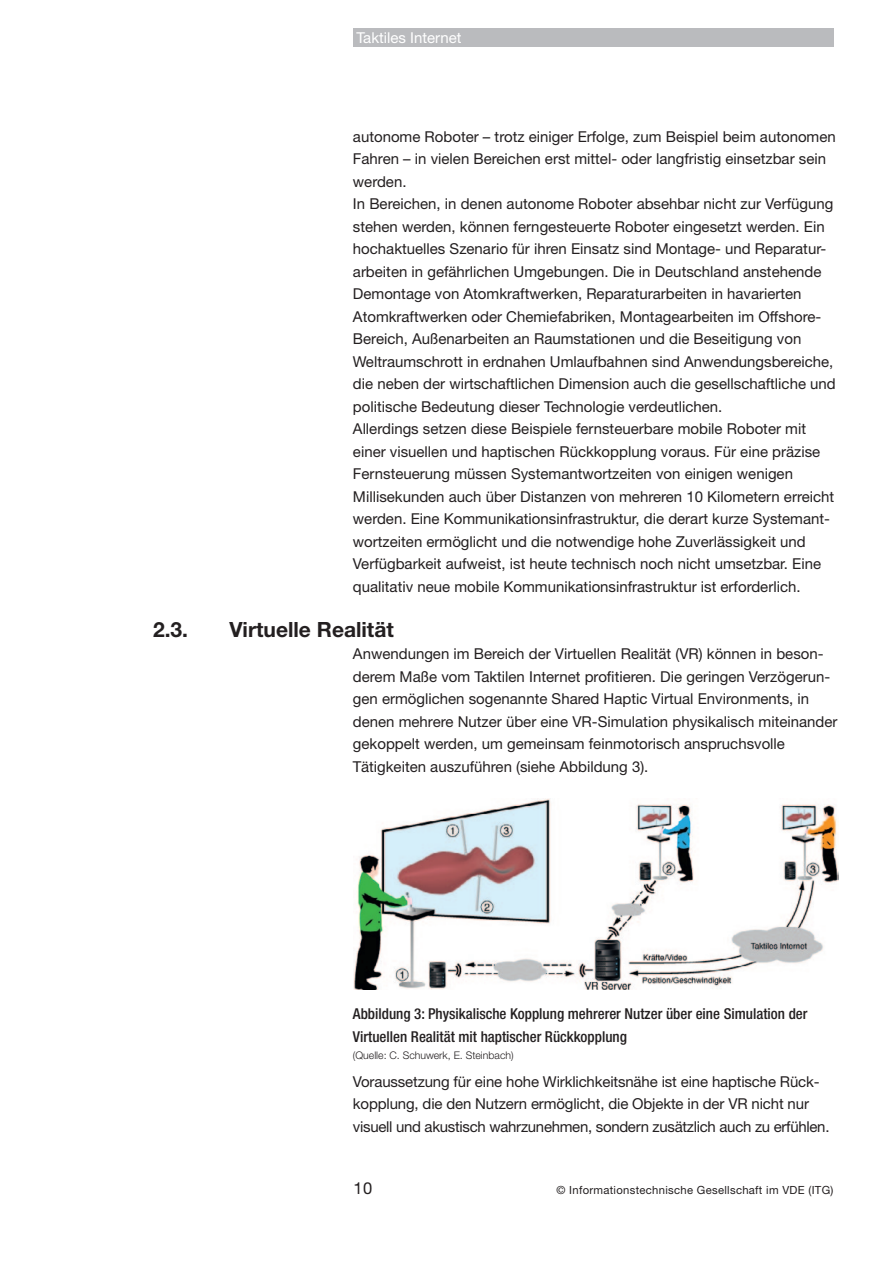
<style>
.page{position:relative;width:893px;height:1263px;background:#fff}
.page>*{position:absolute;margin:0;border:0;box-sizing:border-box;transform-origin:0 0}
.t1{font:700 21px "Helvetica Neue LT Std";color:#231f20}
.t2{font:16.5px "Helvetica Neue LT Std";color:#231f20}
.t3{font:15px/22.5px "Helvetica Neue LT Std";color:#231f20}
.t4{font:500 condensed 15px/22.5px "Helvetica Neue LT Std";color:#231f20}
.t5{font:15px "Helvetica Neue LT Std";color:#fff}
.t6{font:11.25px "Helvetica Neue LT Std";letter-spacing:.03em;color:#231f20}
.t7{font:300 10.5px "Helvetica Neue LT Std";color:#231f20}
</style>
<div class="page">
<div style="left:353px;top:28px;width:480px;height:18px;background:#babbbe"></div>
<img style="left:353px;top:799px;width:486px;height:190px">
<p class="t5" style="left:356px;top:29px;width:107px">Taktiles Internet</p>
<p class="t3" style="left:353px;top:125px;width:484px">autonome Roboter – trotz einiger Erfolge, zum Beispiel beim autonomen Fahren – in vielen Bereichen erst mittel- oder langfristig einsetzbar sein werden.<br>In Bereichen, in denen autonome Roboter absehbar nicht zur Verfügung stehen werden, können ferngesteuerte Roboter eingesetzt werden. Ein hochaktuelles Szenario für ihren Einsatz sind Montage- und Reparatur&shy;arbeiten in gefährlichen Umgebungen. Die in Deutschland anstehende Demontage von Atomkraftwerken, Reparaturarbeiten in havarierten Atomkraftwerken oder Chemiefabriken, Montagearbeiten im Offshore-Bereich, Außenarbeiten an Raumstationen und die Beseitigung von Weltraumschrott in erdnahen Umlaufbahnen sind Anwendungsbereiche, die neben der wirtschaftlichen Dimension auch die gesellschaftliche und politische Bedeutung dieser Technologie verdeutlichen.<br>Allerdings setzen diese Beispiele fernsteuerbare mobile Roboter mit einer visuellen und haptischen Rückkopplung voraus. Für eine präzise Fernsteuerung müssen Systemantwortzeiten von einigen wenigen Millisekunden auch über Distanzen von mehreren 10 Kilometern erreicht werden. Eine Kommunikationsinfrastruktur, die derart kurze Systemant&shy;wortzeiten ermöglicht und die notwendige hohe Zuverlässigkeit und Verfügbarkeit aufweist, ist heute technisch noch nicht umsetzbar. Eine qualitativ neue mobile Kommunikationsinfrastruktur ist erforderlich.</p>
<h1 class="t1" style="left:153px;top:616px;width:37px">2.3.</h1>
<h1 class="t1" style="left:229px;top:616px;width:166px">Virtuelle Realität</h1>
<p class="t3" style="left:353px;top:642px;width:486px">Anwendungen im Bereich der Virtuellen Realität (VR) können in beson&shy;derem Maße vom Taktilen Internet profitieren. Die geringen Verzögerun&shy;gen ermöglichen sogenannte Shared Haptic Virtual Environments, in denen mehrere Nutzer über eine VR-Simulation physikalisch miteinander gekoppelt werden, um gemeinsam feinmotorisch anspruchsvolle Tätigkeiten auszuführen (siehe Abbildung 3).</p>
<p class="t4" style="left:353px;top:1002px;width:456px">Abbildung 3: Physikalische Kopplung mehrerer Nutzer über eine Simulation der<br>Virtuellen Realität mit haptischer Rückkopplung</p>
<p class="t7" style="left:353px;top:1049px;width:162px">(Quelle: C. Schuwerk, E. Steinbach)</p>
<p class="t3" style="left:353px;top:1070px;width:478px">Voraussetzung für eine hohe Wirklichkeitsnähe ist eine haptische Rück&shy;kopplung, die den Nutzern ermöglicht, die Objekte in der VR nicht nur visuell und akustisch wahrzunehmen, sondern zusätzlich auch zu erfühlen.</p>
<p class="t2" style="left:353px;top:1178px;width:20px">10</p>
<p class="t6" style="left:556px;top:1183px;width:278px">© Informationstechnische Gesellschaft im VDE (ITG)</p>
</div>
